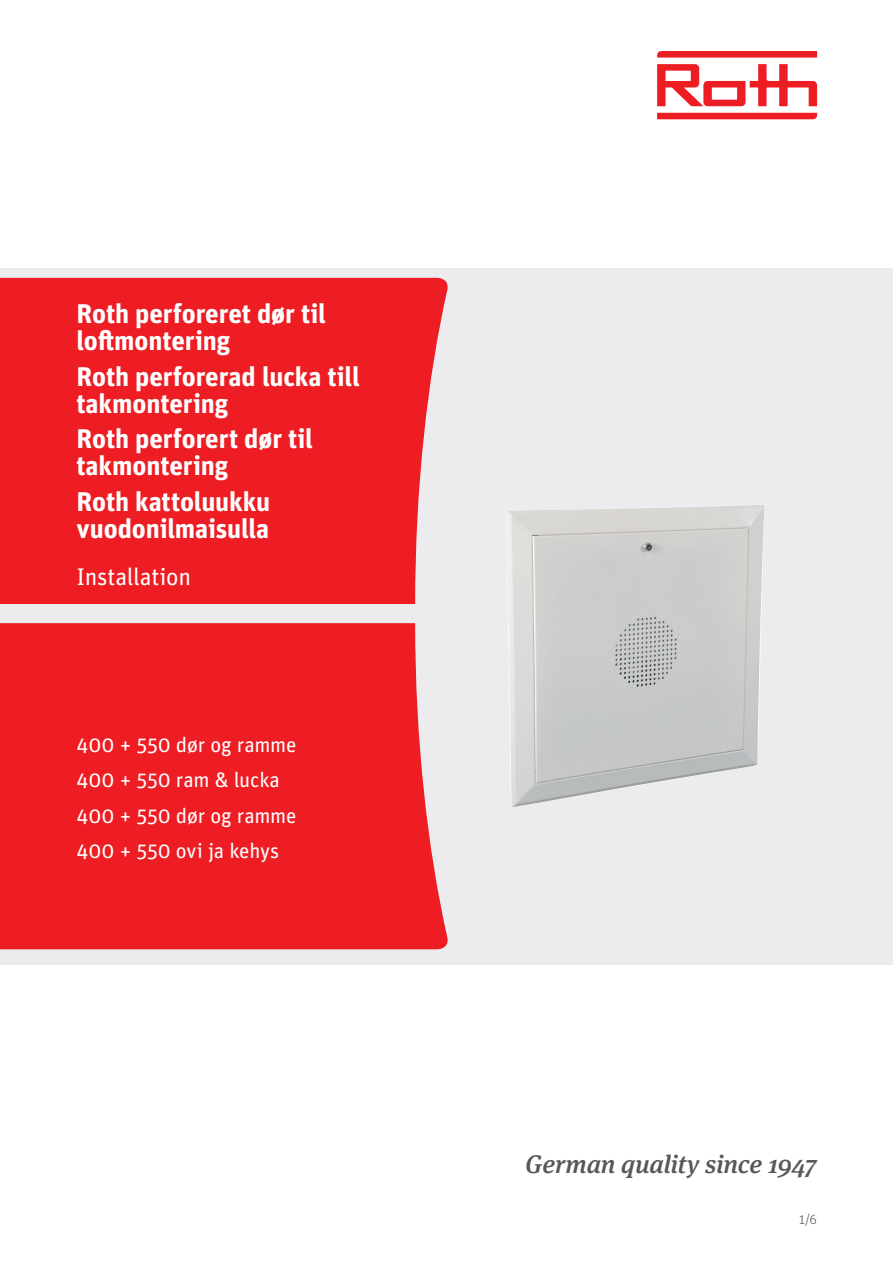
<style>
.page{position:relative;width:893px;height:1263px;background:#fff}
.page>*{position:absolute;margin:0;border:0;box-sizing:border-box;transform-origin:0 0}
.t1{font:700 27px/27px "Unit OT";letter-spacing:-.005em;color:#fff}
.t2{font:italic 500 25.5px "Meta Serif OT";letter-spacing:-.005em;color:#57585a}
.t3{font:24px "Unit OT";letter-spacing:-.01em;color:#fff}
.t4{font:21px "Unit OT";letter-spacing:-.005em;color:#fff}
.t5{font:300 13.5px "Unit OT";color:#57585a}
</style>
<div class="page">
<svg style="left:657px;top:113px;width:160px;height:6px"></svg>
<svg style="left:657px;top:51px;width:160px;height:7px"></svg>
<svg style="left:657px;top:64px;width:160px;height:42px"></svg>
<div style="left:0;top:268px;width:893px;height:696px;background:#ececee"></div>
<img style="left:508px;top:505px;width:256px;height:302px">
<div style="left:0;top:278px;width:448px;height:326px;background:#ee1d23"></div>
<div style="left:0;top:623px;width:448px;height:326px;background:#ee1d23"></div>
<p class="t1" style="left:77px;top:300px;width:251px">Roth perforeret dør til loftmontering</p>
<p class="t1" style="left:77px;top:362px;width:285px">Roth perforerad lucka till takmontering</p>
<p class="t1" style="left:77px;top:425px;width:238px">Roth perforert dør til takmontering</p>
<p class="t1" style="left:77px;top:487px;width:195px">Roth kattoluukku vuodonilmaisulla</p>
<p class="t3" style="left:77px;top:562px;width:116px">Installation</p>
<p class="t4" style="left:77px;top:731px;width:222px">400 + 550 dør og ramme</p>
<p class="t4" style="left:77px;top:767px;width:205px">400 + 550 ram &amp; lucka</p>
<p class="t4" style="left:77px;top:802px;width:222px">400 + 550 dør og ramme</p>
<p class="t4" style="left:77px;top:838px;width:204px">400 + 550 ovi ja kehys</p>
<p class="t2" style="left:525px;top:1148px;width:293px">German quality since 1947</p>
<p class="t5" style="left:799px;top:1211px;width:19px">1/6</p>
</div>
